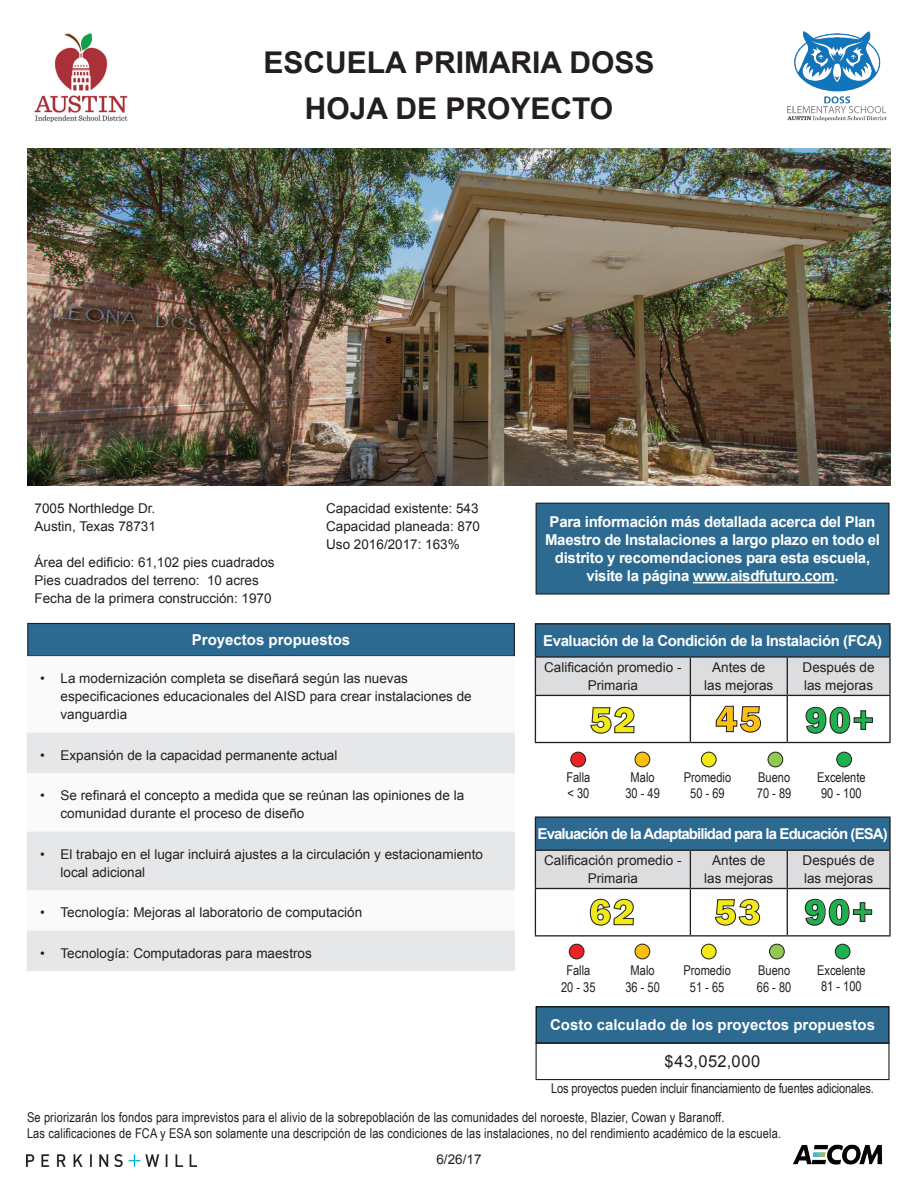
<style>
.page{position:relative;width:918px;height:1188px;background:#fff}
.page>*{position:absolute;margin:0;border:0;box-sizing:border-box;transform-origin:0 0}
.t1{font:800 37.5px "Franklin Gothic";color:#f1ea16}
.t2{font:800 37.5px "Franklin Gothic";color:#1fb04f}
.t3{font:800 37.5px "Franklin Gothic";color:#fcc011}
.Heading_1__H1{font:700 30px "Arial";color:#231f20}
.t4{font:16.5px "Arial";letter-spacing:.03em;color:#231f20}
.Body_Text__H5{font:700 15px/18px "Arial";letter-spacing:-.02em;color:#fff;text-align:center}
.Heading_3__H3{font:700 15px "Arial";color:#fff}
.Heading_3__H3-2{font:700 15px "Arial";letter-spacing:-.06em;color:#fff}
.Heading_3__H3-3{font:700 15px "Arial";letter-spacing:-.03em;color:#fff}
.Body_Text__H5-2{font:13.5px/18px "Arial";color:#231f20}
.t5{font:13.5px/16.2px "Arial Narrow";letter-spacing:.01em;color:#231f20;text-align:center}
.t6{font:13.5px "Arial Narrow";letter-spacing:-.01em;color:#231f20}
</style>
<div class="page">
<img style="left:793px;top:1144px;width:90px;height:21px">
<img style="left:27px;top:1154px;width:170px;height:12px">
<img style="left:787px;top:31px;width:100px;height:90px">
<img style="left:34px;top:33px;width:94px;height:89px">
<div style="left:835px;top:944px;width:15px;height:15px;background:#1fb04f;border-radius:50%"></div>
<div style="left:835px;top:944px;width:15px;height:15px;border:1px solid #231f20;border-radius:50%"></div>
<div style="left:701px;top:944px;width:15px;height:15px;background:#f1ea16;border-radius:50%"></div>
<div style="left:701px;top:944px;width:15px;height:15px;border:1px solid #231f20;border-radius:50%"></div>
<div style="left:569px;top:944px;width:15px;height:15px;background:#ed2225;border-radius:50%"></div>
<div style="left:569px;top:944px;width:15px;height:15px;border:1px solid #231f20;border-radius:50%"></div>
<div style="left:770px;top:944px;width:14px;height:15px;background:#92c953;border-radius:50%"></div>
<div style="left:769px;top:944px;width:16px;height:15px;border:1px solid #231f20;border-radius:50%"></div>
<div style="left:635px;top:944px;width:15px;height:15px;background:#fcc011;border-radius:50%"></div>
<div style="left:635px;top:944px;width:15px;height:15px;border:1px solid #231f20;border-radius:50%"></div>
<div style="left:571px;top:752px;width:15px;height:15px;background:#ed2225;border-radius:50%"></div>
<div style="left:570px;top:752px;width:16px;height:15px;border:1px solid #231f20;border-radius:50%"></div>
<div style="left:635px;top:752px;width:15px;height:15px;background:#fcc011;border-radius:50%"></div>
<div style="left:635px;top:752px;width:15px;height:15px;border:1px solid #231f20;border-radius:50%"></div>
<div style="left:837px;top:752px;width:15px;height:15px;background:#1fb04f;border-radius:50%"></div>
<div style="left:836px;top:752px;width:16px;height:15px;border:1px solid #231f20;border-radius:50%"></div>
<div style="left:701px;top:752px;width:15px;height:15px;background:#f1ea16;border-radius:50%"></div>
<div style="left:701px;top:752px;width:15px;height:15px;border:1px solid #231f20;border-radius:50%"></div>
<div style="left:768px;top:752px;width:15px;height:15px;background:#92c953;border-radius:50%"></div>
<div style="left:768px;top:752px;width:15px;height:15px;border:1px solid #231f20;border-radius:50%"></div>
<img style="left:27px;top:148px;width:864px;height:338px">
<div style="left:28px;top:623px;width:486px;height:33px;background:#2c6a92"></div>
<div style="left:27px;top:623px;width:488px;height:34px;border:1px solid #231f20"></div>
<svg style="left:27px;top:656px;width:488px;height:77px"></svg>
<svg style="left:27px;top:733px;width:488px;height:238px;fill:#e6e7e9"></svg>
<div style="left:536px;top:503px;width:353px;height:91px;background:#2c6a92"></div>
<hr style="left:693px;top:582px;width:142px;height:1px;background:#fff">
<div style="left:536px;top:503px;width:354px;height:92px;border:1px solid #231f20"></div>
<div style="left:535px;top:624px;width:355px;height:33px;background:#2c6a92"></div>
<hr style="left:535px;top:623px;width:155px;height:2px;background:#231f20">
<hr style="left:535px;top:625px;width:1px;height:31px;background:#231f20">
<hr style="left:690px;top:623px;width:97px;height:2px;background:#231f20">
<hr style="left:787px;top:623px;width:104px;height:2px;background:#231f20">
<hr style="left:889px;top:625px;width:2px;height:31px;background:#231f20">
<hr style="left:535px;top:656px;width:155px;height:2px;background:#231f20">
<hr style="left:690px;top:656px;width:97px;height:2px;background:#231f20">
<hr style="left:787px;top:656px;width:104px;height:2px;background:#231f20">
<hr style="left:889px;top:658px;width:2px;height:37px;background:#231f20">
<hr style="left:787px;top:695px;width:104px;height:1px;background:#231f20">
<hr style="left:889px;top:696px;width:2px;height:46px;background:#231f20">
<hr style="left:787px;top:742px;width:104px;height:1px;background:#231f20">
<svg style="left:535px;top:657px;width:355px;height:86px"></svg>
<div style="left:535px;top:817px;width:355px;height:33px;background:#2c6a92"></div>
<hr style="left:535px;top:816px;width:155px;height:2px;background:#231f20">
<hr style="left:535px;top:818px;width:1px;height:32px;background:#231f20">
<hr style="left:690px;top:816px;width:97px;height:2px;background:#231f20">
<hr style="left:787px;top:816px;width:104px;height:2px;background:#231f20">
<hr style="left:889px;top:818px;width:2px;height:32px;background:#231f20">
<hr style="left:787px;top:850px;width:104px;height:1px;background:#231f20">
<hr style="left:889px;top:851px;width:2px;height:37px;background:#231f20">
<hr style="left:787px;top:888px;width:104px;height:1px;background:#231f20">
<hr style="left:889px;top:889px;width:2px;height:46px;background:#231f20">
<hr style="left:535px;top:935px;width:155px;height:2px;background:#231f20">
<hr style="left:690px;top:935px;width:97px;height:2px;background:#231f20">
<hr style="left:787px;top:935px;width:104px;height:2px;background:#231f20">
<svg style="left:535px;top:850px;width:355px;height:86px"></svg>
<div style="left:536px;top:1007px;width:353px;height:36px;background:#2c6a92"></div>
<div style="left:536px;top:1006px;width:354px;height:38px;border:1px solid #040503"></div>
<div style="left:536px;top:1043px;width:354px;height:37px;border:1px solid #231f20"></div>
<h1 class="Heading_1__H1" style="left:263px;top:42px;width:393px">ESCUELA PRIMARIA DOSS</h1>
<h1 class="Heading_1__H1" style="left:305px;top:88px;width:310px">HOJA DE PROYECTO</h1>
<p class="Body_Text__H5-2" style="left:35px;top:499px;width:122px">7005 Northledge Dr.</p>
<p class="Body_Text__H5-2" style="left:35px;top:517px;width:123px">Austin, Texas 78731</p>
<p class="Body_Text__H5-2" style="left:35px;top:553px;width:242px">Área del edificio: 61,102 pies cuadrados</p>
<p class="Body_Text__H5-2" style="left:35px;top:571px;width:226px">Pies cuadrados del terreno: 10 acres</p>
<p class="Body_Text__H5-2" style="left:35px;top:589px;width:239px">Fecha de la primera construcción: 1970</p>
<p class="Body_Text__H5-2" style="left:326px;top:499px;width:154px">Capacidad existente: 543</p>
<p class="Body_Text__H5-2" style="left:326px;top:517px;width:155px">Capacidad planeada: 870</p>
<p class="Body_Text__H5-2" style="left:326px;top:535px;width:135px">Uso 2016/2017: 163%</p>
<p class="Heading_3__H3" style="left:192px;top:630px;width:160px">Proyectos propuestos</p>
<p class="Body_Text__H5-2" style="left:61px;top:670px;width:413px;text-indent:-20px">• La modernización completa se diseñará según las nuevas especificaciones educacionales del AISD para crear instalaciones de vanguardia</p>
<p class="Body_Text__H5-2" style="left:40px;top:746px;width:299px">• Expansión de la capacidad permanente actual</p>
<p class="Body_Text__H5-2" style="left:61px;top:787px;width:405px;text-indent:-20px">• Se refinará el concepto a medida que se reúnan las opiniones de la comunidad durante el proceso de diseño</p>
<p class="Body_Text__H5-2" style="left:61px;top:845px;width:424px;text-indent:-20px">• El trabajo en el lugar incluirá ajustes a la circulación y estacionamiento local adicional</p>
<p class="Body_Text__H5-2" style="left:40px;top:904px;width:323px">• Tecnología: Mejoras al laboratorio de computación</p>
<p class="Body_Text__H5-2" style="left:40px;top:944px;width:273px">• Tecnología: Computadoras para maestros</p>
<p class="Body_Text__H5" style="left:545px;top:513px;width:336px">Para información más detallada acerca del Plan Maestro de Instalaciones a largo plazo en todo el distrito y recomendaciones para esta escuela, visite la página www.aisdfuturo.com.</p>
<p class="Heading_3__H3-3" style="left:543px;top:631px;width:340px">Evaluación de la Condición de la Instalación (FCA)</p>
<p class="Body_Text__H5-2" style="left:544px;top:659px;width:139px;text-align:center">Calificación promedio -<br>Primaria</p>
<p class="Body_Text__H5-2" style="left:704px;top:659px;width:71px;text-align:center">Antes de las mejoras</p>
<p class="Body_Text__H5-2" style="left:803px;top:659px;width:74px">Después de las mejoras</p>
<p class="t1" style="left:590px;top:696px;width:47px">52</p>
<p class="t3" style="left:715px;top:695px;width:48px">45</p>
<p class="t2" style="left:805px;top:696px;width:71px">90+</p>
<p class="t5" style="left:566px;top:768px;width:25px">Falla</p>
<p class="t5" style="left:567px;top:785px;width:23px">&lt; 30</p>
<p class="t5" style="left:625px;top:768px;width:36px">Malo<br>30 - 49</p>
<p class="t5" style="left:684px;top:768px;width:49px">Promedio<br>50 - 69</p>
<p class="t5" style="left:757px;top:768px;width:36px;text-align:left">Bueno<br>70 - 89</p>
<p class="t5" style="left:817px;top:768px;width:50px;text-align:left">Excelente<br>90 - 100</p>
<p class="Heading_3__H3-2" style="left:538px;top:824px;width:352px">Evaluación de la Adaptabilidad para la Educación (ESA)</p>
<p class="Body_Text__H5-2" style="left:544px;top:852px;width:139px;text-align:center">Calificación promedio -<br>Primaria</p>
<p class="Body_Text__H5-2" style="left:704px;top:852px;width:71px;text-align:center">Antes de las mejoras</p>
<p class="Body_Text__H5-2" style="left:803px;top:852px;width:74px">Después de las mejoras</p>
<p class="t1" style="left:589px;top:888px;width:47px">62</p>
<p class="t1" style="left:714px;top:888px;width:48px">53</p>
<p class="t2" style="left:804px;top:888px;width:71px">90+</p>
<p class="t5" style="left:566px;top:962px;width:25px">Falla</p>
<p class="t5" style="left:561px;top:978px;width:36px">20 - 35</p>
<p class="t5" style="left:625px;top:962px;width:36px">Malo<br>36 - 50</p>
<p class="t5" style="left:683px;top:962px;width:49px">Promedio<br>51 - 65</p>
<p class="t5" style="left:757px;top:962px;width:36px;text-align:left">Bueno<br>66 - 80</p>
<p class="t5" style="left:817px;top:962px;width:50px;text-align:left">Excelente<br>81 - 100</p>
<p class="Heading_3__H3" style="left:550px;top:1015px;width:327px">Costo calculado de los proyectos propuestos</p>
<p class="t4" style="left:665px;top:1051px;width:97px">$43,052,000</p>
<p class="t6" style="left:551px;top:1078px;width:324px">Los proyectos pueden incluir financiamiento de fuentes adicionales.</p>
<p class="t5" style="left:27px;top:1109px;width:699px">Se priorizarán los fondos para imprevistos para el alivio de la sobrepoblación de las comunidades del noroeste, Blazier, Cowan y Baranoff.</p>
<p class="t5" style="left:27px;top:1125px;width:756px">Las calificaciones de FCA y ESA son solamente una descripción de las condiciones de las instalaciones, no del rendimiento académico de la escuela.</p>
<p class="Body_Text__H5-2" style="left:436px;top:1151px;width:47px">6/26/17</p>
</div>
